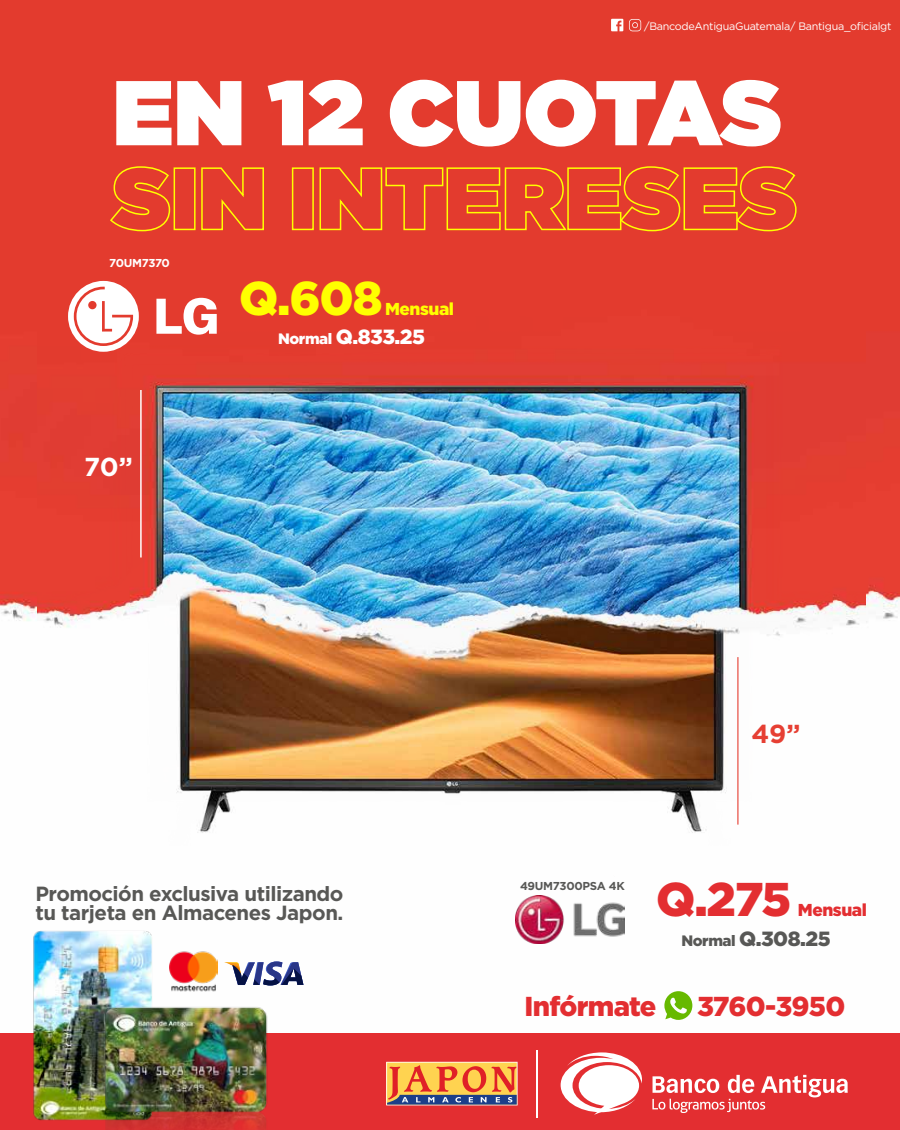
<style>
.page{position:relative;width:900px;height:1130px;background:#fff}
.page>*{position:absolute;margin:0;border:0;box-sizing:border-box;transform-origin:0 0}
.t1{font:900 91.65px "Gotham";color:#fff}
.t2{font:900 47.25px "Gotham";color:#e32e31}
.t3{font:900 47.25px "Gotham";color:#ff0}
.t4{font:900 27.3px "Gotham";letter-spacing:-.025em;color:#e32e31}
.t5{font:700 25.95px "Gotham";color:#e63f33}
.t6{font:700 25.95px "Gotham";color:#fff}
.t7{font:700 20.55px/19.4px "Gotham";letter-spacing:-.025em;color:#585856}
.t8{font:900 20.55px "Gotham";color:#585856}
.t9{font:900 20.55px "Gotham";color:#fff}
.t10{font:900 17.25px "Gotham";letter-spacing:-.025em;color:#e32e31}
.t11{font:900 17.25px "Gotham";letter-spacing:-.025em;color:#ff0}
.t12{font:700 11.4px "Gotham";letter-spacing:-.025em;color:#585856}
.t13{font:700 11.4px "Gotham";letter-spacing:-.045em;color:#fff}
.t14{font:10.8px "Gotham";letter-spacing:-.025em;color:#fff}
.s1{font-size:15px}
</style>
<div class="page">
<div style="left:0;top:0;width:900px;height:622px;background:#e33b2e"></div>
<img style="left:38px;top:44px;width:828px;height:976px">
<svg style="left:611px;top:19px;width:12px;height:12px"></svg>
<svg style="left:629px;top:19px;width:12px;height:12px"></svg>
<div style="left:0;top:1033px;width:900px;height:97px;background:#e32e31"></div>
<svg style="left:561px;top:1052px;width:81px;height:62px"></svg>
<svg style="left:652px;top:1074px;width:196px;height:39px"></svg>
<svg style="left:386px;top:1061px;width:132px;height:44px"></svg>
<hr style="left:536px;top:1049px;width:2px;height:68px;background:#fff">
<img style="left:169px;top:946px;width:49px;height:49px">
<img style="left:33px;top:927px;width:123px;height:194px">
<img style="left:92px;top:997px;width:186px;height:133px">
<svg style="left:224px;top:961px;width:79px;height:24px"></svg>
<img style="left:515px;top:895px;width:109px;height:48px">
<hr style="left:737px;top:657px;width:1px;height:167px;background:#e63f33">
<hr style="left:140px;top:390px;width:2px;height:167px;background:#fff">
<svg style="left:156px;top:298px;width:61px;height:37px"></svg>
<svg style="left:68px;top:281px;width:71px;height:71px"></svg>
<svg style="left:109px;top:165px;width:62px;height:67px"></svg>
<div style="left:174px;top:167px;width:22px;height:63px;border:2px solid #ff0"></div>
<svg style="left:200px;top:167px;width:65px;height:64px"></svg>
<div style="left:292px;top:167px;width:22px;height:63px;border:2px solid #ff0"></div>
<svg style="left:319px;top:165px;width:478px;height:67px"></svg>
<svg style="left:664px;top:991px;width:28px;height:28px"></svg>
<p class="t14" style="left:644px;top:19px;width:249px">/BancodeAntiguaGuatemala/ Bantigua_oficialgt</p>
<h1 class="t1" style="left:113px;top:47px;width:671px">EN 12 CUOTAS</h1>
<p class="t13" style="left:109px;top:255px;width:62px">70UM7370</p>
<p class="t6" style="left:84px;top:450px;width:50px">70”</p>
<h2 class="t3" style="left:239px;top:266px;width:145px">Q.608</h2>
<p class="t11" style="left:385px;top:297px;width:71px">Mensual</p>
<p class="t9" style="left:278px;top:323px;width:149px"><span class="s1">Normal</span> Q.833.25</p>
<p class="t7" style="left:35px;top:883px;width:310px">Promoción exclusiva utilizando tu tarjeta en Almacenes Japon.</p>
<p class="t5" style="left:752px;top:717px;width:50px">49”</p>
<p class="t12" style="left:520px;top:878px;width:106px">49UM7300PSA 4K</p>
<h2 class="t2" style="left:656px;top:866px;width:136px">Q.275</h2>
<p class="t10" style="left:798px;top:898px;width:71px">Mensual</p>
<p class="t8" style="left:681px;top:924px;width:151px"><span class="s1">Normal</span> Q.308.25</p>
<h3 class="t4" style="left:525px;top:987px;width:133px">Infórmate</h3>
<h3 class="t4" style="left:697px;top:987px;width:150px">3760-3950</h3>
</div>
